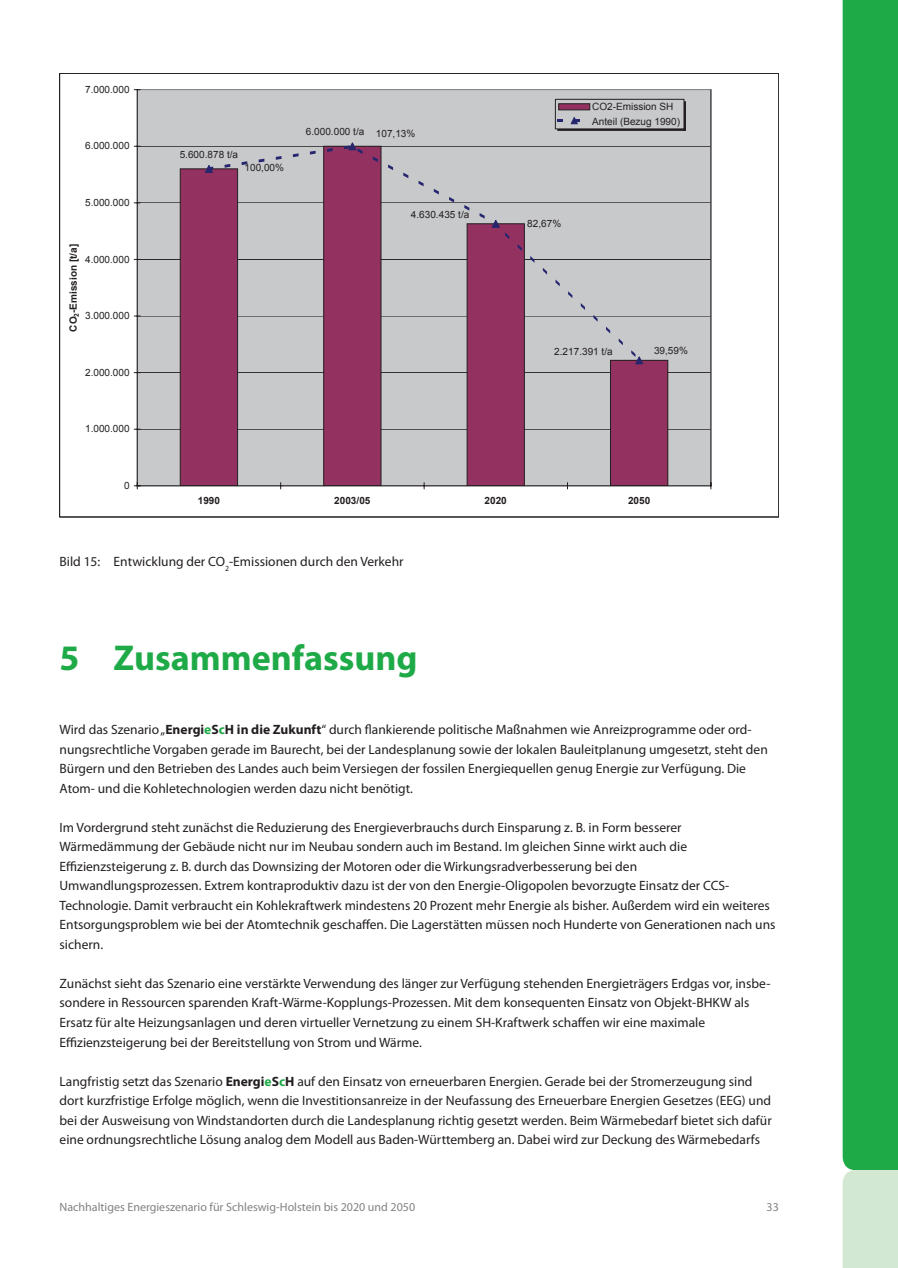
<style>
.page{position:relative;width:898px;height:1268px;background:#fff}
.page>*{position:absolute;margin:0;border:0;box-sizing:border-box;transform-origin:0 0}
.t1{font:700 36px "Myriad Pro";color:#1faa48}
.t2{font:13.5px/19.5px "Myriad Pro";color:#231f20}
.t3{font:12px "Myriad Pro";color:#808285}
.t4{font:10.05px/14.9px "Arial";color:#231f20}
.t5{font:700 10.05px "Arial";color:#231f20}
.s1{font-weight:700}
.s2{font-weight:700;color:#1faa48}
</style>
<div class="page">
<div style="left:842px;top:0;width:55px;height:1169px;background:#1faa48"></div>
<div style="left:842px;top:1169px;width:55px;height:98px;background:#d3e8d2"></div>
<div style="left:136px;top:89px;width:575px;height:396px;background:#c8c9cb"></div>
<div style="left:180px;top:169px;width:57px;height:316px;background:#933161"></div>
<div style="left:180px;top:168px;width:58px;height:317px;border:1px solid #231f20"></div>
<div style="left:323px;top:146px;width:58px;height:339px;background:#933161"></div>
<div style="left:323px;top:146px;width:58px;height:339px;border:1px solid #231f20"></div>
<div style="left:467px;top:224px;width:57px;height:261px;background:#933161"></div>
<div style="left:466px;top:223px;width:58px;height:262px;border:1px solid #231f20"></div>
<div style="left:610px;top:360px;width:57px;height:125px;background:#933161"></div>
<div style="left:609px;top:360px;width:59px;height:125px;border:1px solid #231f20"></div>
<hr style="left:137px;top:90px;width:1px;height:395px;background:#231f20">
<hr style="left:137px;top:485px;width:573px;height:1px;background:#231f20">
<svg style="left:134px;top:482px;width:6px;height:7px"></svg>
<hr style="left:710px;top:90px;width:1px;height:395px;background:#231f20">
<svg style="left:224px;top:164px;width:6px;height:4px"></svg>
<svg style="left:241px;top:161px;width:6px;height:4px"></svg>
<svg style="left:258px;top:159px;width:6px;height:3px"></svg>
<svg style="left:276px;top:156px;width:5px;height:4px"></svg>
<svg style="left:293px;top:153px;width:5px;height:4px"></svg>
<svg style="left:310px;top:151px;width:5px;height:3px"></svg>
<svg style="left:327px;top:148px;width:5px;height:4px"></svg>
<svg style="left:372px;top:156px;width:6px;height:6px"></svg>
<svg style="left:388px;top:164px;width:5px;height:6px"></svg>
<svg style="left:403px;top:173px;width:5px;height:5px"></svg>
<svg style="left:418px;top:181px;width:5px;height:5px"></svg>
<svg style="left:433px;top:189px;width:6px;height:5px"></svg>
<svg style="left:449px;top:197px;width:5px;height:5px"></svg>
<svg style="left:464px;top:205px;width:5px;height:5px"></svg>
<svg style="left:479px;top:213px;width:5px;height:6px"></svg>
<svg style="left:517px;top:244px;width:4px;height:6px"></svg>
<svg style="left:530px;top:256px;width:4px;height:7px"></svg>
<svg style="left:542px;top:268px;width:5px;height:6px"></svg>
<svg style="left:555px;top:279px;width:4px;height:7px"></svg>
<svg style="left:568px;top:291px;width:4px;height:7px"></svg>
<svg style="left:580px;top:303px;width:4px;height:7px"></svg>
<svg style="left:593px;top:315px;width:4px;height:6px"></svg>
<svg style="left:605px;top:326px;width:5px;height:7px"></svg>
<svg style="left:618px;top:338px;width:4px;height:7px"></svg>
<svg style="left:204px;top:164px;width:10px;height:9px"></svg>
<svg style="left:344px;top:141px;width:18px;height:13px"></svg>
<svg style="left:490px;top:219px;width:19px;height:20px"></svg>
<svg style="left:631px;top:350px;width:13px;height:15px"></svg>
<hr style="left:683px;top:101px;width:2px;height:30px;background:#231f20">
<hr style="left:557px;top:129px;width:128px;height:2px;background:#231f20">
<div style="left:555px;top:99px;width:128px;height:30px;border:1px solid #231f20"></div>
<div style="left:558px;top:104px;width:31px;height:6px;background:#933161"></div>
<div style="left:558px;top:103px;width:32px;height:7px;border:1px solid #231f20"></div>
<svg style="left:557px;top:119px;width:5px;height:3px"></svg>
<svg style="left:569px;top:116px;width:11px;height:9px"></svg>
<p class="t4" style="left:85px;top:82px;width:46px">7.000.000</p>
<p class="t4" style="left:85px;top:138px;width:46px">6.000.000</p>
<p class="t4" style="left:85px;top:195px;width:46px">5.000.000</p>
<p class="t5" style="left:68px;top:331px;width:89px;rotate:-90deg">CO<sub>2</sub>-Emission [t/a]</p>
<p class="t4" style="left:85px;top:251px;width:46px">4.000.000</p>
<p class="t4" style="left:85px;top:308px;width:46px">3.000.000</p>
<p class="t4" style="left:85px;top:365px;width:46px">2.000.000</p>
<p class="t4" style="left:85px;top:421px;width:46px">1.000.000</p>
<p class="t4" style="left:124px;top:478px;width:7px">0</p>
<p class="t4" style="left:180px;top:147px;width:60px">5.600.878 t/a</p>
<p class="t4" style="left:244px;top:160px;width:41px">100,00%</p>
<p class="t4" style="left:306px;top:124px;width:60px">6.000.000 t/a</p>
<p class="t4" style="left:376px;top:126px;width:41px">107,13%</p>
<p class="t4" style="left:411px;top:207px;width:60px">4.630.435 t/a</p>
<p class="t4" style="left:592px;top:99px;width:89px">CO2-Emission SH<br>Anteil (Bezug 1990)</p>
<p class="t4" style="left:527px;top:216px;width:35px">82,67%</p>
<p class="t4" style="left:554px;top:344px;width:60px">2.217.391 t/a</p>
<p class="t4" style="left:653px;top:343px;width:35px">39,59%</p>
<p class="t5" style="left:198px;top:494px;width:24px">1990</p>
<p class="t5" style="left:334px;top:494px;width:38px">2003/05</p>
<p class="t5" style="left:484px;top:494px;width:24px">2020</p>
<p class="t5" style="left:627px;top:494px;width:24px">2050</p>
<p class="t2" style="left:60px;top:553px;width:345px">Bild 15: Entwicklung der CO<sub>2</sub>-Emissionen durch den Verkehr</p>
<h1 class="t1" style="left:60px;top:643px;width:359px">5 Zusammenfassung</h1>
<p class="t2" style="left:60px;top:721px;width:709px">Wird das Szenario „<span class="s1">Energi</span><span class="s2">e</span><span class="s1">S</span><span class="s2">c</span><span class="s1">H in die Zukunft</span>“ durch flankierende politische Maßnahmen wie Anreizprogramme oder ord&shy;nungsrechtliche Vorgaben gerade im Baurecht, bei der Landesplanung sowie der lokalen Bauleitplanung umgesetzt, steht den Bürgern und den Betrieben des Landes auch beim Versiegen der fossilen Energiequellen genug Energie zur Verfügung. Die Atom- und die Kohletechnologien werden dazu nicht benötigt.</p>
<p class="t2" style="left:60px;top:818px;width:717px">Im Vordergrund steht zunächst die Reduzierung des Energieverbrauchs durch Einsparung z. B. in Form besserer Wärmedämmung der Gebäude nicht nur im Neubau sondern auch im Bestand. Im gleichen Sinne wirkt auch die Effizienzsteigerung z. B. durch das Downsizing der Motoren oder die Wirkungsradverbesserung bei den Umwandlungsprozessen. Extrem kontraproduktiv dazu ist der von den Energie-Oligopolen bevorzugte Einsatz der CCS-Technologie. Damit verbraucht ein Kohlekraftwerk mindestens 20 Prozent mehr Energie als bisher. Außerdem wird ein weiteres Entsorgungsproblem wie bei der Atomtechnik geschaffen. Die Lagerstätten müssen noch Hunderte von Generationen nach uns sichern.</p>
<p class="t2" style="left:60px;top:974px;width:712px">Zunächst sieht das Szenario eine verstärkte Verwendung des länger zur Verfügung stehenden Energieträgers Erdgas vor, insbe&shy;sondere in Ressourcen sparenden Kraft-Wärme-Kopplungs-Prozessen. Mit dem konsequenten Einsatz von Objekt-BHKW als Ersatz für alte Heizungsanlagen und deren virtueller Vernetzung zu einem SH-Kraftwerk schaffen wir eine maximale Effizienzsteigerung bei der Bereitstellung von Strom und Wärme.</p>
<p class="t2" style="left:60px;top:1072px;width:713px">Langfristig setzt das Szenario <span class="s1">Energi</span><span class="s2">e</span><span class="s1">S</span><span class="s2">c</span><span class="s1">H</span> auf den Einsatz von erneuerbaren Energien. Gerade bei der Stromerzeugung sind dort kurzfristige Erfolge möglich, wenn die Investitionsanreize in der Neufassung des Erneuerbare Energien Gesetzes (EEG) und bei der Ausweisung von Windstandorten durch die Landesplanung richtig gesetzt werden. Beim Wärmebedarf bietet sich dafür eine ordnungsrechtliche Lösung analog dem Modell aus Baden-Württemberg an. Dabei wird zur Deckung des Wärmebedarfs</p>
<p class="t3" style="left:60px;top:1202px;width:357px">Nachhaltiges Energieszenario für Schleswig-Holstein bis 2020 und 2050</p>
<p class="t3" style="left:766px;top:1202px;width:14px">33</p>
</div>
